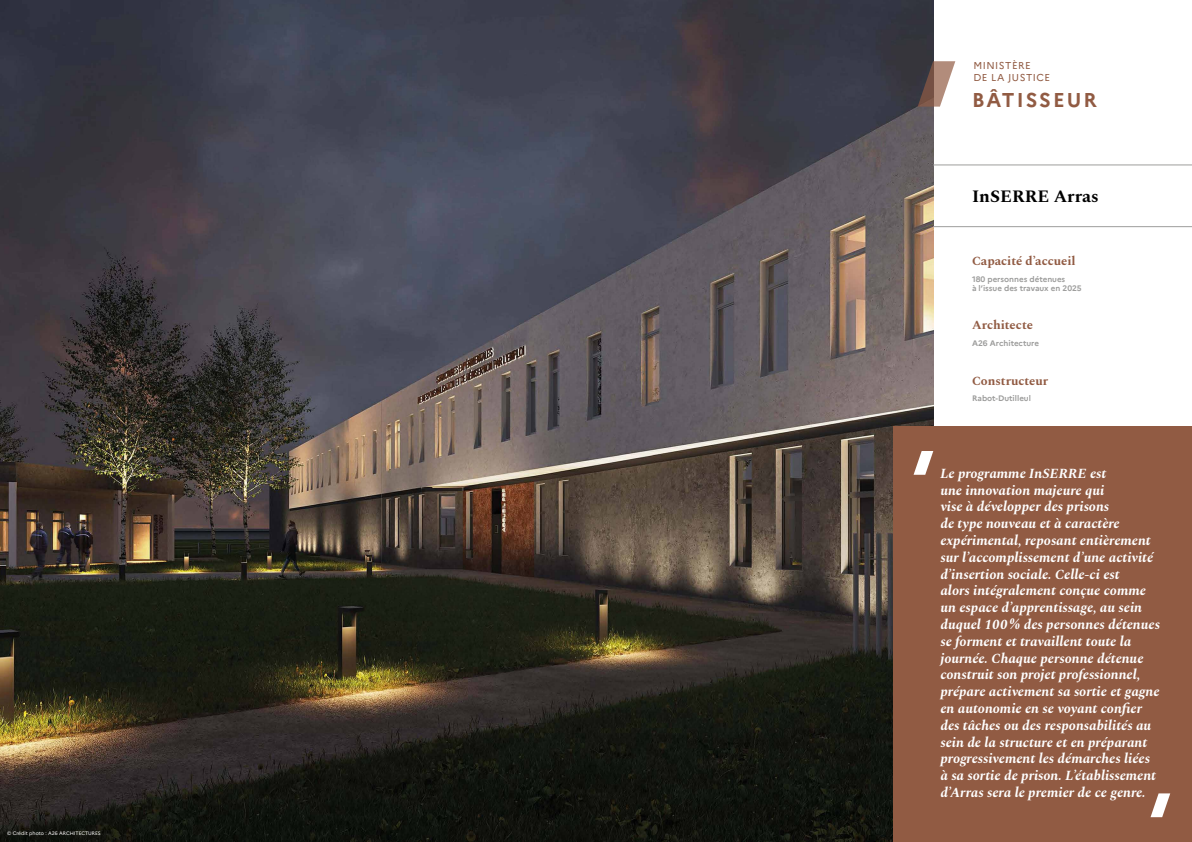
<style>
.page{position:relative;width:1192px;height:842px;background:#fff}
.page>*{position:absolute;margin:0;border:0;box-sizing:border-box;transform-origin:0 0}
.t1{font:700 20px "Marianne";letter-spacing:.1em;color:#915b43}
.t2{font:700 17.5px "Spectral";color:#000}
.t3{font:italic 700 14px/16.8px "Spectral";color:#fff}
.t4{font:700 12.5px "Spectral";color:#915b43}
.t5{font:10px/12px "Marianne";letter-spacing:.05em;color:#915b43}
.t6{font:700 8px/9.6px "Marianne";color:#9d9d9c}
.t7{font:5px "Marianne";color:#fff}
</style>
<div class="page">
<img style="left:0;top:0;width:933px;height:842px">
<div style="left:894px;top:426px;width:298px;height:416px;background:#915b43"></div>
<svg style="left:914px;top:451px;width:19px;height:24px"></svg>
<svg style="left:1151px;top:793px;width:19px;height:24px"></svg>
<hr style="left:933px;top:165px;width:259px;height:1px;background:#9d9d9c">
<hr style="left:933px;top:226px;width:259px;height:1px;background:#9d9d9c">
<svg style="left:918px;top:61px;width:37px;height:46px"></svg>
<p class="t7" style="left:7px;top:830px;width:95px">© Crédit photo : A26 ARCHITECTURES</p>
<p class="t5" style="left:973px;top:59px;width:78px">MINISTÈRE<br>DE LA JUSTICE</p>
<h1 class="t1" style="left:972px;top:87px;width:126px">BÂTISSEUR</h1>
<p class="t2" style="left:972px;top:183px;width:128px">InSERRE Arras</p>
<p class="t4" style="left:972px;top:252px;width:105px">Capacité d’accueil</p>
<p class="t6" style="left:972px;top:274px;width:111px">180 personnes détenues<br>à l’issue des travaux en 2025</p>
<p class="t4" style="left:972px;top:316px;width:62px">Architecte</p>
<p class="t6" style="left:972px;top:338px;width:69px">A26 Architecture</p>
<p class="t4" style="left:972px;top:371px;width:78px">Constructeur</p>
<p class="t6" style="left:972px;top:394px;width:60px">Rabot-Dutilleul</p>
<p class="t3" style="left:940px;top:464px;width:221px">Le programme InSERRE est<br>une innovation majeure qui<br>vise à développer des prisons<br>de type nouveau et à caractère expérimental, reposant entièrement sur l’accomplissement d’une activité d’insertion sociale. Celle-ci est<br>alors intégralement conçue comme un espace d’apprentissage, au sein duquel 100 % des personnes détenues se forment et travaillent toute la journée. Chaque personne détenue construit son projet professionnel, prépare activement sa sortie et gagne en autonomie en se voyant confier des tâches ou des responsabilités au sein de la structure et en préparant progressivement les démarches liées à sa sortie de prison. L’établissement d’Arras sera le premier de ce genre.</p>
</div>
